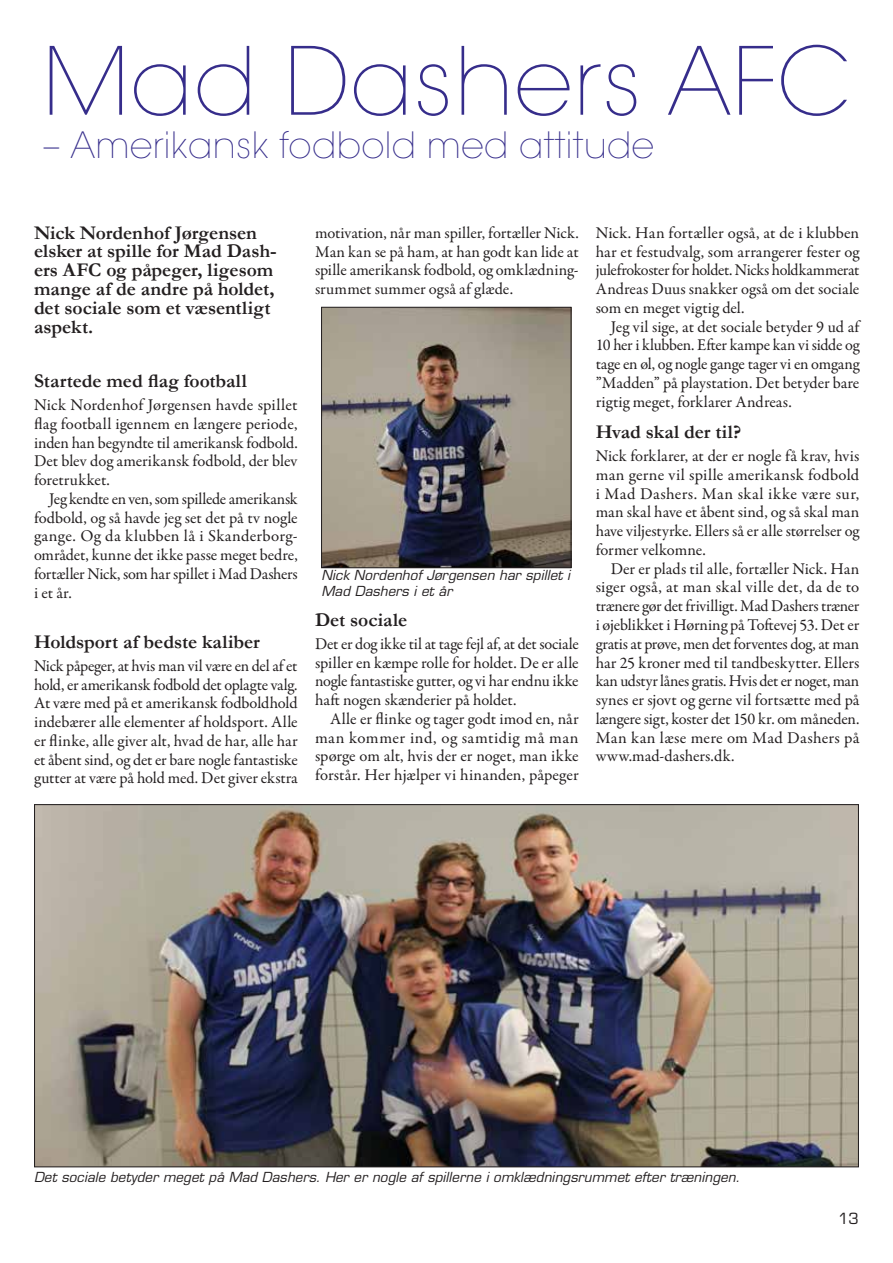
<style>
.page{position:relative;width:893px;height:1263px;background:#fff}
.page>*{position:absolute;margin:0;border:0;box-sizing:border-box;transform-origin:0 0}
.t1{font:200 93px "Avant Garde";letter-spacing:.01em;color:#362d8b}
.t2{font:200 36px "Avant Garde";letter-spacing:.01em;color:#362d8b}
.t3{font:700 19.5px/18.8px "Garamond";letter-spacing:-.005em;color:#231f20}
.t4{font:16.5px/18.8px "Garamond Premr Pro";letter-spacing:-.005em;color:#231f20;text-align:justify}
.t5{font:15px "Eurostile";color:#231f20}
.t6{font:italic 13.5px/15.8px "Eurostile";letter-spacing:.01em;color:#231f20}
</style>
<div class="page">
<img style="left:36px;top:806px;width:821px;height:359px">
<img style="left:323px;top:309px;width:246px;height:257px">
<div style="left:321px;top:307px;width:250px;height:261px;border:1px solid #231f20"></div>
<h1 class="t1" style="left:43px;top:26px;width:809px">Mad Dashers AFC</h1>
<h2 class="t2" style="left:43px;top:124px;width:613px">– Amerikansk fodbold med attitude</h2>
<p class="t3" style="left:34px;top:223px;width:244px">Nick Nordenhof Jørgensen elsker at spille for Mad Dash&shy;ers AFC og påpeger, ligesom mange af de andre på holdet, det sociale som et væsentligt aspekt.</p>
<p class="t3" style="left:34px;top:372px;width:214px">Startede med flag football</p>
<p class="t4" style="left:34px;top:396px;width:265px">Nick Nordenhof Jørgensen havde spillet flag football igennem en længere periode, inden han begyndte til amerikansk fodbold.<br>Det blev dog amerikansk fodbold, der blev foretrukket.</p>
<p class="t4" style="left:34px;top:490px;width:265px;text-indent:15px">Jeg kendte en ven, som spillede amerikansk fodbold, og så havde jeg set det på tv nogle gange. Og da klubben lå i Skanderborg&shy;området, kunne det ikke passe meget bedre, fortæller Nick, som har spillet i Mad Dashers i et år.</p>
<p class="t3" style="left:34px;top:632px;width:227px">Holdsport af bedste kaliber</p>
<p class="t4" style="left:34px;top:657px;width:265px">Nick påpeger, at hvis man vil være en del af et hold, er amerikansk fodbold det oplagte valg.<br>At være med på et amerikansk fodboldhold indebærer alle elementer af holdsport. Alle er flinke, alle giver alt, hvad de har, alle har et åbent sind, og det er bare nogle fantastiske gutter at være på hold med. Det giver ekstra</p>
<p class="t4" style="left:315px;top:224px;width:265px">motivation, når man spiller, fortæller Nick.<br>Man kan se på ham, at han godt kan lide at spille amerikansk fodbold, og omklædning&shy;srummet summer også af glæde.</p>
<p class="t6" style="left:322px;top:567px;width:250px">Nick Nordenhof Jørgensen har spillet i<br>Mad Dashers i et år</p>
<p class="t3" style="left:315px;top:610px;width:94px">Det sociale</p>
<p class="t4" style="left:315px;top:634px;width:265px">Det er dog ikke til at tage fejl af, at det sociale spiller en kæmpe rolle for holdet. De er alle nogle fantastiske gutter, og vi har endnu ikke haft nogen skænderier på holdet.</p>
<p class="t4" style="left:315px;top:709px;width:265px;text-indent:15px">Alle er flinke og tager godt imod en, når man kommer ind, og samtidig må man spørge om alt, hvis der er noget, man ikke forstår. Her hjælper vi hinanden, påpeger</p>
<p class="t4" style="left:596px;top:224px;width:265px">Nick. Han fortæller også, at de i klubben har et festudvalg, som arrangerer fester og julefrokoster for holdet. Nicks holdkammerat Andreas Duus snakker også om det sociale som en meget vigtig del.</p>
<p class="t4" style="left:596px;top:317px;width:265px;text-indent:15px">Jeg vil sige, at det sociale betyder 9 ud af 10 her i klubben. Efter kampe kan vi sidde og tage en øl, og nogle gange tager vi en omgang ”Madden” på playstation. Det betyder bare rigtig meget, forklarer Andreas.</p>
<p class="t3" style="left:596px;top:423px;width:147px">Hvad skal der til?</p>
<p class="t4" style="left:596px;top:447px;width:265px">Nick forklarer, at der er nogle få krav, hvis man gerne vil spille amerikansk fodbold i Mad Dashers. Man skal ikke være sur, man skal have et åbent sind, og så skal man have viljestyrke. Ellers så er alle størrelser og former velkomne.</p>
<p class="t4" style="left:596px;top:559px;width:265px;text-indent:15px">Der er plads til alle, fortæller Nick. Han siger også, at man skal ville det, da de to trænere gør det frivilligt. Mad Dashers træner i øjeblikket i Hørning på Toftevej 53. Det er gratis at prøve, men det forventes dog, at man har 25 kroner med til tandbeskytter. Ellers kan udstyr lånes gratis. Hvis det er noget, man synes er sjovt og gerne vil fortsætte med på længere sigt, koster det 150 kr. om måneden.<br>Man kan læse mere om Mad Dashers på www.mad-dashers.dk.</p>
<p class="t6" style="left:34px;top:1170px;width:707px">Det sociale betyder meget på Mad Dashers. Her er nogle af spillerne i omklædningsrummet efter træningen.</p>
<p class="t5" style="left:838px;top:1209px;width:22px">13</p>
</div>
